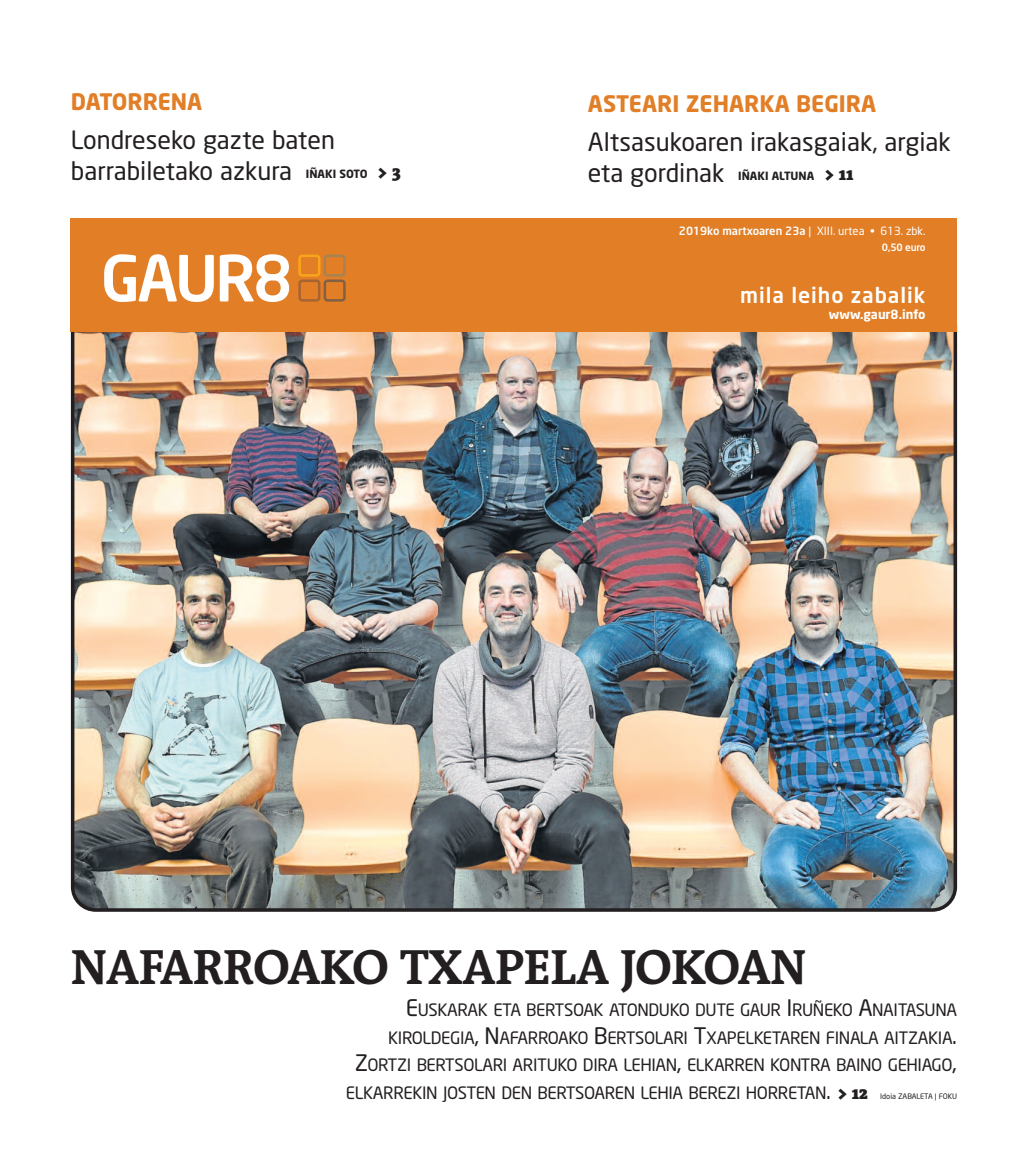
<style>
.page{position:relative;width:1028px;height:1170px;background:#fff}
.page>*{position:absolute;margin:0;border:0;box-sizing:border-box;transform-origin:0 0}
.t1{font:700 50px "The Antiqua B7";letter-spacing:-.02em;color:#231f20}
.t2{font:25px/31.2px "Neo Sans";color:#231f20}
.t3{font:700 22.5px "Neo Sans";color:#e17e26}
.t4{font:500 21.25px "Neo Sans";letter-spacing:.045em;color:#fff}
.t5{font:16.88px "Neo Sans";letter-spacing:-.025em;color:#231f20}
.t6{font:700 12.5px "Neo Sans";color:#fff}
.t7{font:11.25px "Neo Sans";color:#fff}
.t8{font:700 11.25px "Neo Sans";color:#231f20}
.t9{font:500 10px "Neo Sans";letter-spacing:-.02em;color:#fff}
.t10{font:7.5px "Neo Sans";color:#231f20}
.s1{font-family:"The Antiqua B9";font-weight:900;font-size:17.5px}
.s2{font-weight:500}
.s3{font-size:22.5px}
</style>
<div class="page">
<img style="left:71px;top:332px;width:886px;height:579px">
<div style="left:71px;top:219px;width:886px;height:113px;background:#e17e26"></div>
<svg style="left:104px;top:254px;width:110px;height:48px"></svg>
<svg style="left:220px;top:254px;width:69px;height:48px"></svg>
<div style="left:123px;top:277px;width:13px;height:7px;background:#fff"></div>
<div style="left:298px;top:279px;width:22px;height:22px;border:3px solid #a76433;border-radius:3px"></div>
<div style="left:298px;top:254px;width:22px;height:22px;border:3px solid #f9a51b;border-radius:3px"></div>
<div style="left:323px;top:279px;width:23px;height:22px;border:3px solid #816043;border-radius:3px"></div>
<div style="left:323px;top:254px;width:23px;height:22px;border:3px solid #a68351;border-radius:3px"></div>
<h3 class="t3" style="left:71px;top:93px;width:133px">DATORRENA</h3>
<h2 class="t2" style="left:71px;top:126px;width:266px">Londreseko gazte baten barrabiletako azkura</h2>
<p class="t8" style="left:306px;top:169px;width:96px">IÑAKI SOTO <span class="s1">&gt; 3</span></p>
<h3 class="t3" style="left:588px;top:95px;width:290px">ASTEARI ZEHARKA BEGIRA</h3>
<h2 class="t2" style="left:588px;top:128px;width:364px">Altsasukoaren irakasgaiak, argiak eta gordinak</h2>
<p class="t8" style="left:738px;top:171px;width:117px">IÑAKI ALTUNA <span class="s1">&gt; 11</span></p>
<p class="t7" style="left:679px;top:227px;width:248px"><span class="s2">2019ko martxoaren 23a</span> | XIII. urtea • 613. zbk.</p>
<p class="t9" style="left:882px;top:243px;width:45px">0,50 euro</p>
<p class="t4" style="left:740px;top:287px;width:187px">mila leiho zabalik</p>
<p class="t6" style="left:829px;top:309px;width:98px">www.gaur8.info</p>
<h1 class="t1" style="left:71px;top:950px;width:737px">NAFARROAKO TXAPELA JOKOAN</h1>
<p class="t5" style="left:406px;top:1003px;width:553px"><span class="s3">E</span>USKARAK ETA BERTSOAK ATONDUKO DUTE GAUR <span class="s3">I</span>RUÑEKO <span class="s3">A</span>NAITASUNA</p>
<p class="t5" style="left:388px;top:1031px;width:570px">KIROLDEGIA<span class="s3">, N</span>AFARROAKO <span class="s3">B</span>ERTSOLARI <span class="s3">T</span>XAPELKETAREN FINALA AITZAKIA<span class="s3">.</span></p>
<p class="t5" style="left:355px;top:1058px;width:603px"><span class="s3">Z</span>ORTZI BERTSOLARI ARITUKO DIRA LEHIAN<span class="s3">,</span> ELKARREN KONTRA BAINO GEHIAGO<span class="s3">,</span></p>
<p class="t5" style="left:346px;top:1086px;width:523px">ELKARREKIN JOSTEN DEN BERTSOAREN LEHIA BEREZI HORRETAN<span class="s3">.</span> <span class="s1">&gt; 12</span></p>
<p class="t10" style="left:880px;top:1093px;width:78px">Idoia ZABALETA | FOKU</p>
</div>
